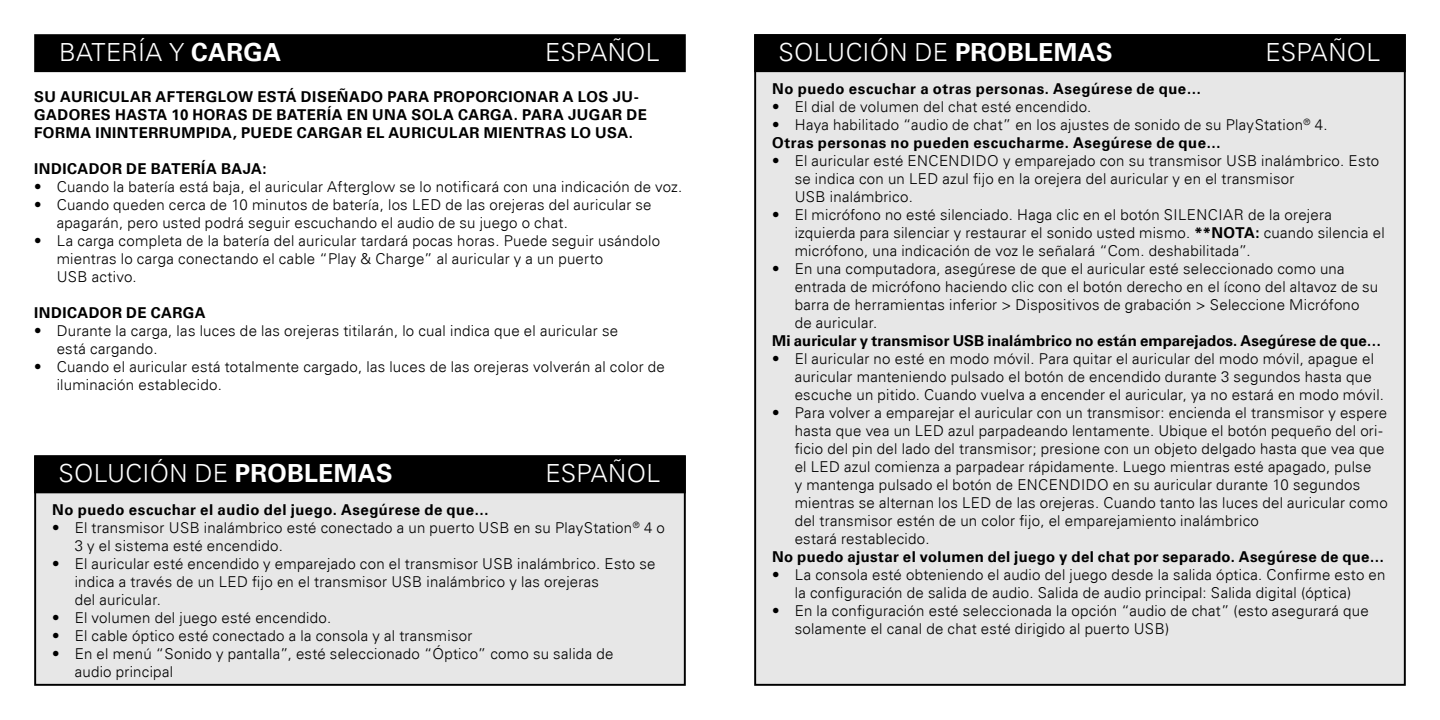
<style>
.page{position:relative;width:1440px;height:720px;background:#fff}
.page>*{position:absolute;margin:0;border:0;box-sizing:border-box;transform-origin:0 0}
.t1{font:300 25px "Univers";letter-spacing:.01em;color:#fff}
.t2{font:700 25px "Univers";letter-spacing:.01em;color:#fff}
.t3{font:300 15px/18px "Univers";letter-spacing:.02em;color:#000}
.t4{font:700 15px/18px "Univers";letter-spacing:.03em;color:#000}
.t5{font:700 15px "Univers";color:#000}
.s1{font-weight:700}
.s2{font-weight:300}
</style>
<div class="page">
<div style="left:35px;top:35px;width:650px;height:36px;background:#000"></div>
<div style="left:34px;top:34px;width:652px;height:38px;border:2px solid #000"></div>
<div style="left:755px;top:35px;width:650px;height:650px;background:#e7e7e7"></div>
<div style="left:35px;top:456px;width:650px;height:229px;background:#e7e7e7"></div>
<div style="left:34px;top:455px;width:652px;height:231px;border:2px solid #000"></div>
<div style="left:755px;top:35px;width:650px;height:36px;background:#000"></div>
<div style="left:754px;top:34px;width:652px;height:38px;border:2px solid #000"></div>
<div style="left:35px;top:457px;width:650px;height:35px;background:#000"></div>
<div style="left:34px;top:455px;width:652px;height:38px;border:2px solid #000"></div>
<h1 class="t1" style="left:59px;top:37px;width:49px">BATER</h1>
<h1 class="t1" style="left:138px;top:37px;width:72px">ÍA Y <span class="s1">CAR</span></h1>
<h1 class="t2" style="left:243px;top:37px;width:39px">GA</h1>
<h1 class="t1" style="left:545px;top:37px;width:116px">español</h1>
<p class="t4" style="left:34px;top:88px;width:606px">Su au ricu lar Afterglow está diseñado para proporcionar a los ju - gadores hasta 10 horas de batería en u na sola carga. Para jug</p>
<p class="t4" style="left:601px;top:106px;width:47px">ar de</p>
<p class="t4" style="left:34px;top:124px;width:149px">forma ininterrump</p>
<p class="t4" style="left:206px;top:124px;width:429px">ida, puede cargar el au ricu lar mientras lo usa.</p>
<p class="t4" style="left:34px;top:160px;width:234px">Indicador de batería baja:</p>
<p class="t3" style="left:34px;top:178px;width:650px">• Cuando la batería está baja, el auricular Afterglow se lo notificará con una indicación de voz.</p>
<p class="t3" style="left:57px;top:196px;width:596px;text-indent:-22px">• Cuando queden cerca de 10 minutos de batería, los LED de las orejeras del auricular se apagarán, pero usted podrá seguir escuchando el audio de su juego o chat.</p>
<p class="t3" style="left:57px;top:232px;width:605px;text-indent:-22px">• La carga completa de la batería del auricular tardará pocas horas. Puede seguir usándolo mientras lo carga conectando el cable “Play &amp; Charge” al auricular y a un puerto<br>US B activo.</p>
<p class="t4" style="left:34px;top:304px;width:173px">Indicador de carga</p>
<p class="t3" style="left:57px;top:322px;width:563px;text-indent:-22px">• Durante la carga, las luces de las orejeras titilarán, lo cual indica que el auricular se está cargando.</p>
<p class="t3" style="left:57px;top:358px;width:610px;text-indent:-22px">• Cuando el auricular está totalmente cargado, las luces de las orejeras volverán al color de iluminación establecido.</p>
<h1 class="t1" style="left:58px;top:458px;width:17px">SOLUCIÓN</h1>
<h1 class="t2" style="left:195px;top:459px;width:74px"><span class="s2">DE</span> PROBLE</h1>
<h1 class="t2" style="left:334px;top:459px;width:42px">MAS</h1>
<h1 class="t1" style="left:546px;top:458px;width:116px">español</h1>
<p class="t4" style="left:52px;top:501px;width:439px">No puedo escuchar el audio del juego. Asegúrese de que…</p>
<p class="t3" style="left:75px;top:519px;width:592px;text-indent:-23px">• El transmisor USB inalámbrico esté conectado a un puerto USB en su PlayStation<sup>®</sup> 4 o<br>3 y el sistema esté encendido.</p>
<p class="t3" style="left:75px;top:555px;width:582px;text-indent:-22px">• El auricular esté encendido y emparejado con el transmisor USB inalámbrico. Esto se indica a través de un LED fijo en el transmisor USB inalámbrico y las orejeras<br>del auricular.</p>
<p class="t3" style="left:52px;top:609px;width:281px">• El volumen del juego esté encendido.</p>
<p class="t3" style="left:52px;top:627px;width:422px">• El cable óptico esté conectado a la consola y al transmisor</p>
<p class="t3" style="left:75px;top:645px;width:540px;text-indent:-22px">• En el menú “Sonido y pantalla”, esté seleccionado “Óptico” como su salida de audio principal</p>
<h1 class="t1" style="left:779px;top:37px;width:17px">SOLUCIÓN</h1>
<h1 class="t2" style="left:915px;top:37px;width:74px"><span class="s2">DE</span> PROBLE</h1>
<h1 class="t2" style="left:1054px;top:37px;width:42px">MAS</h1>
<h1 class="t1" style="left:1266px;top:37px;width:116px">español</h1>
<p class="t4" style="left:772px;top:80px;width:431px">No puedo escuchar a otras personas. Asegúrese de que…</p>
<p class="t3" style="left:772px;top:97px;width:321px">• El dial de volumen del chat esté encendido.</p>
<p class="t3" style="left:772px;top:115px;width:557px">• Haya habilitado “audio de chat” en los ajustes de sonido de su PlayStation<sup>®</sup> 4.<br><span class="s1">Otras personas no pueden escucharme. Asegúrese de que…</span></p>
<p class="t3" style="left:795px;top:151px;width:586px;text-indent:-22px">• El auricular esté ENCENDIDO y emparejado con su transmisor USB inalámbrico. Esto se indica con un LED azul fijo en la orejera del auricular y en el transmisor<br>US B inalámbrico.</p>
<p class="t3" style="left:795px;top:205px;width:539px;text-indent:-22px">• El micrófono no esté silenciado. Haga clic en el botón SILENCIAR de la orejera izquierda para silenciar y restaurar el sonido usted mismo. <span class="s1">**NOTA</span></p>
<p class="t3" style="left:1255px;top:223px;width:131px"><span class="s1">:</span> cuando silencia el</p>
<p class="t3" style="left:795px;top:241px;width:457px">micrófono, una indicación de voz le señalará “Com. deshabilitada”.</p>
<p class="t3" style="left:795px;top:259px;width:585px;text-indent:-22px">• En una computadora, asegúrese de que el auricular esté seleccionado como una entrada de micrófono haciendo clic con el botón derecho en el ícono del altavoz de su barra de herramientas inferior &gt; Dispositivos de grabación &gt; Seleccione Micrófono de auricular.</p>
<p class="t5" style="left:772px;top:331px;width:611px">Mi auricular y transmisor USB inalámbrico no están emparejados. Asegúrese de que…</p>
<p class="t3" style="left:795px;top:349px;width:591px;text-indent:-22px">• El auricular no esté en modo móvil. Para quitar el auricular del modo móvil, apague el auricular manteniendo pulsado el botón de encendido durante 3 segundos hasta que escuche un pitido. Cuando vuelva a encender el auricular, ya no estará en modo móvil.</p>
<p class="t3" style="left:795px;top:403px;width:594px;text-indent:-22px">• Para volver a emparejar el auricular con un transmisor: encienda el transmisor y espere hasta que vea un LED azul parpadeando lentamente. Ubique el botón pequeño del ori&shy;ficio del pin del lado del transmisor; presione con un objeto delgado hasta que vea que el LED azul comienza a parpadear rápidamente. Luego mientras esté apagado, pulse<br>y mantenga pulsado el botón de ENCEN</p>
<p class="t3" style="left:795px;top:475px;width:595px;text-indent:275px">DIDO en su auricular durante 10 segundos mientras se alternan los LED de las orejeras. Cuando tanto las luces del auricular como del transmisor estén de un color fijo, el emparejamiento inalámbrico<br>estará restablecido.</p>
<p class="t4" style="left:772px;top:548px;width:614px">No puedo ajustar el volumen del juego y del chat por separado. Asegúrese de que…</p>
<p class="t3" style="left:795px;top:565px;width:592px;text-indent:-22px">• La consola esté obteniendo el audio del juego desde la salida óptica. Confirme esto en la configuración de salida de audio. Salida de audio principal: Salida digital (óptica)</p>
<p class="t3" style="left:795px;top:601px;width:576px;text-indent:-22px">• En la configuración esté seleccionada la opción “audio de chat” (esto asegurará que solamente el canal de chat esté dirigido al puerto US B)</p>
</div>
